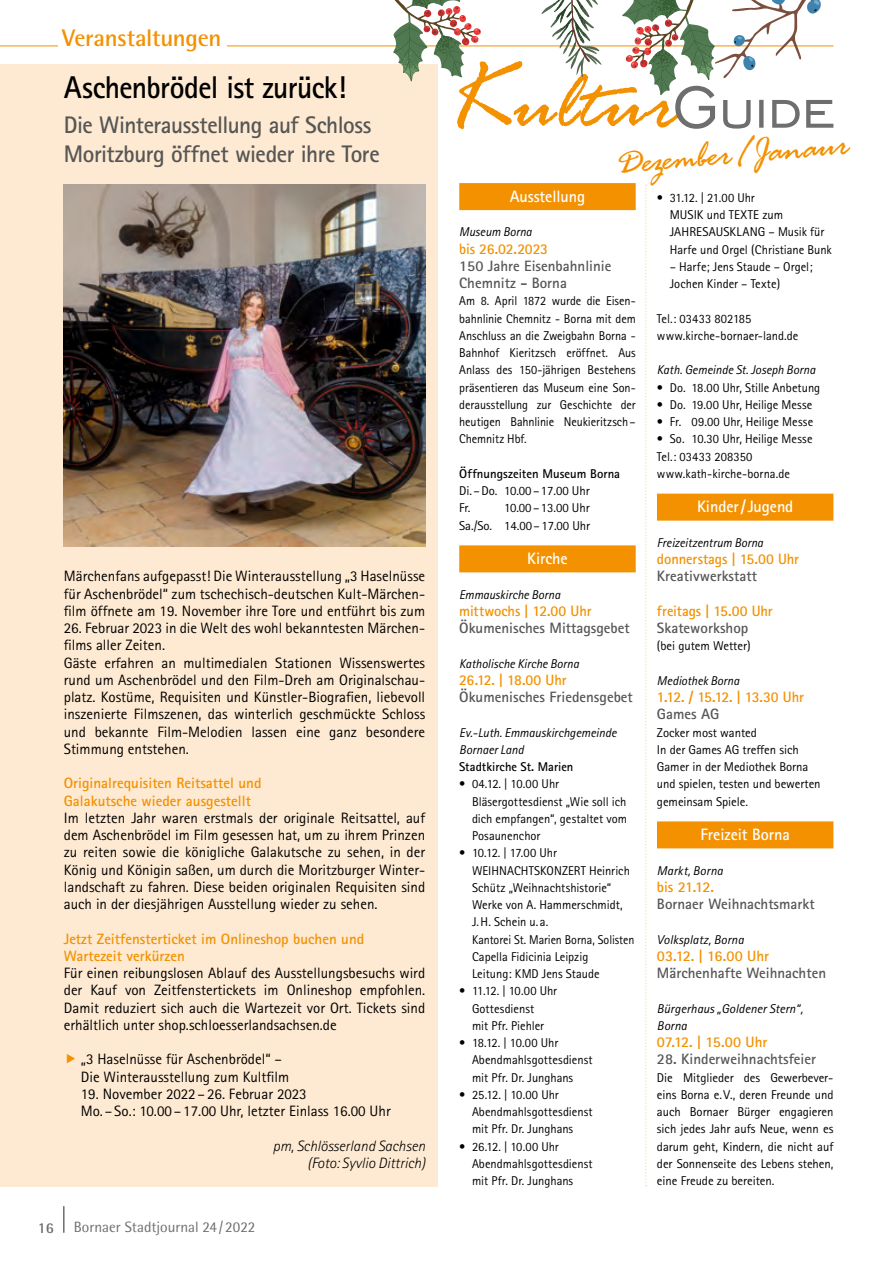
<style>
.page{position:relative;width:893px;height:1263px;background:#fff}
.page>*{position:absolute;margin:0;border:0;box-sizing:border-box;transform-origin:0 0}
.t1{font:37.5px "Rage Italic Let Plain";color:#f39100}
.t2{font:700 31.5px "Rotis Sans Serif";letter-spacing:-.02em;color:#000;scale:.94 1}
.t3{font:700 24px/28.8px "Rotis Sans Serif";letter-spacing:-.02em;color:#565655}
.t4{font:700 24px "Rotis Semi Sans";letter-spacing:-.015em;color:#f39100}
.t5{font:700 16.5px "Rotis Sans Serif";letter-spacing:-.005em;color:#fff}
.t6{font:15px/17.2px "Rotis Sans Serif";color:#000;text-align:justify}
.t7{font:700 15px/17.2px "Rotis Sans Serif";color:#f39100}
.t8{font:700 15px/17.2px "Rotis Sans Serif";color:#565655}
.t9{font:italic 300 15px/17.2px "Rotis Sans Serif";color:#000;text-align:right}
.t10{font:15px "Rotis Semi Sans";color:#6e6e6e}
.t11{font:700 15px "Rotis Sans Serif";letter-spacing:-.065em;color:#f39100}
.t12{font:700 15px "Rotis Sans Serif";letter-spacing:-.02em;color:#f39100}
.t13{font:700 15px "Rotis Semi Sans";color:#6e6e6e}
.t14{font:12.75px/17.2px "Rotis Sans Serif";letter-spacing:-.005em;color:#000}
.t15{font:12.75px/17.2px "Rotis Sans Serif";letter-spacing:-.005em;color:#000;text-align:justify;scale:.96 1}
.t16{font:italic 12.75px/17.2px "Rotis Sans Serif";color:#000}
.t17{font:700 12.75px "Rotis Sans Serif";color:#000}
</style>
<div class="page">
<hr style="left:0;top:46px;width:833px;height:1px;background:#f39100">
<div style="left:58px;top:28px;width:169px;height:26px;background:#fff"></div>
<div style="left:0;top:64px;width:438px;height:1122px;background:#feead2"></div>
<hr style="left:63px;top:1206px;width:2px;height:27px;background:#6e6e6e">
<div style="left:459px;top:183px;width:177px;height:27px;background:#f39100"></div>
<div style="left:459px;top:545px;width:177px;height:27px;background:#f39100"></div>
<div style="left:657px;top:494px;width:176px;height:27px;background:#f39100"></div>
<div style="left:657px;top:821px;width:176px;height:27px;background:#f39100"></div>
<svg style="left:645px;top:185px;width:2px;height:1001px"></svg>
<svg style="left:382px;top:0;width:451px;height:129px"></svg>
<img style="left:64px;top:185px;width:361px;height:362px">
<h3 class="t4" style="left:62px;top:23px;width:161px">Veranstaltungen</h3>
<h2 class="t2" style="left:64px;top:68px;width:302px">Aschenbrödel ist zurück!</h2>
<h3 class="t3" style="left:64px;top:110px;width:317px">Die Winterausstellung auf Schloss<br>Moritzburg öffnet wieder ihre Tore</h3>
<p class="t6" style="left:64px;top:567px;width:363px">Märchenfans aufgepasst! Die Winterausstellung „3 Haselnüsse für Aschenbrödel“ zum tschechisch-deutschen Kult-Märchen&shy;film öffnete am 19. November ihre Tore und entführt bis zum</p>
<p class="t6" style="left:64px;top:619px;width:363px;text-align:left">26. Februar 2023 in die Welt des wohl bekanntesten Märchen&shy;films aller Zeiten.<br>Gäste erfahren an multimedialen Stationen Wissenswertes rund um Aschenbrödel und den Film-Dreh am Originalschau&shy;platz. Kostüme, Requisiten und Künstler-Biografien, liebevoll inszenierte Filmszenen, das winterlich geschmückte Schloss und bekannte Film-Melodien lassen eine ganz besondere Stimmung entstehen.</p>
<p class="t7" style="left:64px;top:774px;width:199px">Originalrequisiten Reitsattel und<br>Galakutsche wieder ausgestellt</p>
<p class="t6" style="left:64px;top:809px;width:363px">Im letzten Jahr waren erstmals der originale Reitsattel, auf dem Aschenbrödel im Film gesessen hat, um zu ihrem Prinzen zu reiten sowie die königliche Galakutsche zu sehen, in der König und Königin saßen, um durch die Moritzburger Winter&shy;landschaft zu fahren. Diese beiden originalen Requisiten sind auch in der diesjährigen Ausstellung wieder zu sehen.</p>
<p class="t7" style="left:64px;top:930px;width:302px">Jetzt Zeitfensterticket im Onlineshop buchen und<br>Wartezeit verkürzen</p>
<p class="t6" style="left:64px;top:964px;width:363px">Für einen reibungslosen Ablauf des Ausstellungsbesuchs wird der Kauf von Zeitfenstertickets im Onlineshop empfohlen.<br>Damit reduziert sich auch die Wartezeit vor Ort. Tickets sind erhältlich unter shop.schloesserlandsachsen.de</p>
<p class="t6" style="left:81px;top:1050px;width:210px">„3 Haselnüsse für Aschenbrödel“ –<br>Die Winterausstellung zum Kultfilm</p>
<p class="t6" style="left:81px;top:1085px;width:311px">19. November 2022 – 26. Februar 2023<br>Mo.– So.: 10.00 –17.00 Uhr, letzter Einlass 16.00 Uhr</p>
<p class="t9" style="left:273px;top:1137px;width:154px">pm, Schlösserland Sachsen (Foto: Syvlio Dittrich)</p>
<p class="t13" style="left:38px;top:1218px;width:18px">16</p>
<p class="t10" style="left:74px;top:1218px;width:183px">Bornaer Stadtjournal 24/2022</p>
<h1 class="t1" style="left:617px;top:147px;width:234px;rotate:-5deg">Dezember/Janaur</h1>
<p class="t5" style="left:510px;top:186px;width:77px">Ausstellung</p>
<p class="t16" style="left:459px;top:223px;width:74px">Museum Borna</p>
<p class="t7" style="left:459px;top:240px;width:90px">bis 26.02.2023</p>
<p class="t8" style="left:459px;top:257px;width:154px">150 Jahre Eisenbahnlinie<br>Chemnitz - Borna</p>
<p class="t15" style="left:459px;top:292px;width:185px">Am 8. April 1872 wurde die Eisen&shy;bahnlinie Chemnitz - Borna mit dem Anschluss an die Zweigbahn Borna - Bahnhof Kieritzsch eröffnet. Aus Anlass des 150-jährigen Bestehens präsentieren das Museum eine Son&shy;derausstellung zur Geschichte der heutigen Bahnlinie Neukieritzsch– Chemnitz Hbf.</p>
<p class="t17" style="left:459px;top:465px;width:162px">Öffnungszeiten Museum Borna</p>
<p class="t14" style="left:459px;top:482px;width:132px">Di.–Do. 10.00–17.00 Uhr<br>Fr.</p>
<p class="t14" style="left:459px;top:499px;width:132px;text-align:right">10.00–13.00 Uhr<br>Sa./So. 14.00–17.00 Uhr</p>
<p class="t5" style="left:527px;top:548px;width:42px">Kirche</p>
<p class="t16" style="left:459px;top:586px;width:103px">Emmauskirche Borna</p>
<p class="t7" style="left:459px;top:602px;width:134px">mittwochs | 12.00 Uhr</p>
<p class="t8" style="left:459px;top:619px;width:172px">Ökumenisches Mittagsgebet</p>
<p class="t16" style="left:459px;top:655px;width:121px">Katholische Kirche Borna</p>
<p class="t12" style="left:459px;top:670px;width:109px">26.12. | 18.00 Uhr</p>
<p class="t8" style="left:459px;top:688px;width:175px">Ökumenisches Friedensgebet</p>
<p class="t16" style="left:459px;top:724px;width:159px">Ev.-Luth. Emmauskirchgemeinde<br>Bornaer Land</p>
<p class="t17" style="left:459px;top:759px;width:116px">Stadtkirche St. Marien</p>
<p class="t14" style="left:472px;top:775px;width:157px;text-indent:-13px">• 04.12. | 10.00 Uhr<br>Bläsergottesdienst „Wie soll ich dich empfangen“, gestaltet vom<br>Posaunenchor</p>
<p class="t14" style="left:472px;top:844px;width:164px;text-indent:-13px">• 10.12. | 17.00 Uhr<br>WEIHNACHTSKONZERT Heinrich<br>Schütz „Weihnachtshistorie“<br>Werke von A. Hammerschmidt,<br>J.H. Schein u.a.<br>Kantorei St. Marien Borna, Solisten<br>Capella Fidicinia Leipzig<br>Leitung: KMD Jens Staude</p>
<p class="t14" style="left:472px;top:982px;width:87px;text-indent:-13px">• 11.12. | 10.00 Uhr<br>Gottesdienst<br>mit Pfr. Piehler</p>
<p class="t14" style="left:472px;top:1034px;width:122px;text-indent:-13px">• 18.12. | 10.00 Uhr<br>Abendmahlsgottesdienst mit Pfr. Dr. Junghans</p>
<p class="t14" style="left:472px;top:1086px;width:122px;text-indent:-13px">• 25.12. | 10.00 Uhr<br>Abendmahlsgottesdienst mit Pfr. Dr. Junghans</p>
<p class="t14" style="left:472px;top:1138px;width:122px;text-indent:-13px">• 26.12. | 10.00 Uhr<br>Abendmahlsgottesdienst mit Pfr. Dr. Junghans</p>
<p class="t14" style="left:670px;top:189px;width:164px;text-indent:-13px">• 31.12. | 21.00 Uhr<br>MUSIK und TEXTE zum<br>JAHRESAUSKLANG – Musik für<br>Harfe und Orgel (Christiane Bunk</p>
<p class="t14" style="left:670px;top:258px;width:144px">– Harfe; Jens Staude – Orgel;<br>Jochen Kinder – Texte)</p>
<p class="t14" style="left:657px;top:310px;width:143px">Tel.: 03433 802185 www.kirche-bornaer-land.de</p>
<p class="t16" style="left:657px;top:361px;width:160px">Kath. Gemeinde St. Joseph Borna</p>
<p class="t14" style="left:657px;top:379px;width:165px">• Do. 18.00 Uhr, Stille Anbetung</p>
<p class="t14" style="left:657px;top:396px;width:157px">• Do. 19.00 Uhr, Heilige Messe</p>
<p class="t14" style="left:657px;top:413px;width:158px">• Fr. 09.00 Uhr, Heilige Messe</p>
<p class="t14" style="left:657px;top:430px;width:157px">• So. 10.30 Uhr, Heilige Messe<br>Tel.: 03433 208350 www.kath-kirche-borna.de</p>
<p class="t5" style="left:697px;top:496px;width:98px">Kinder/Jugend</p>
<p class="t16" style="left:657px;top:534px;width:108px">Freizeitzentrum Borna</p>
<p class="t7" style="left:657px;top:550px;width:144px">donnerstags | 15.00 Uhr</p>
<p class="t8" style="left:657px;top:567px;width:101px">Kreativwerkstatt</p>
<p class="t7" style="left:657px;top:602px;width:117px">freitags | 15.00 Uhr</p>
<p class="t8" style="left:657px;top:619px;width:93px">Skateworkshop</p>
<p class="t14" style="left:657px;top:637px;width:95px">(bei gutem Wetter)</p>
<p class="t16" style="left:657px;top:672px;width:84px">Mediothek Borna</p>
<p class="t11" style="left:657px;top:687px;width:148px">1.12. / 15.12. | 13.30 Uhr</p>
<p class="t8" style="left:657px;top:705px;width:64px">Games AG</p>
<p class="t14" style="left:657px;top:724px;width:165px">Zocker most wanted<br>In der Games AG treffen sich<br>Gamer in der Mediothek Borna und spielen, testen und bewerten gemeinsam Spiele.</p>
<p class="t5" style="left:700px;top:824px;width:91px">Freizeit Borna</p>
<p class="t16" style="left:657px;top:862px;width:67px">Markt, Borna</p>
<p class="t7" style="left:657px;top:878px;width:59px">bis 21.12.</p>
<p class="t8" style="left:657px;top:895px;width:159px">Bornaer Weihnachtsmarkt</p>
<p class="t16" style="left:657px;top:931px;width:88px">Volksplatz, Borna</p>
<p class="t7" style="left:657px;top:947px;width:114px">03.12. | 16.00 Uhr</p>
<p class="t8" style="left:657px;top:964px;width:171px">Märchenhafte Weihnachten</p>
<p class="t16" style="left:657px;top:1000px;width:147px">Bürgerhaus „Goldener Stern“,<br>Borna</p>
<p class="t7" style="left:657px;top:1033px;width:112px">07.12. | 15.00 Uhr</p>
<p class="t8" style="left:657px;top:1050px;width:161px">28. Kinderweihnachtsfeier</p>
<p class="t14" style="left:657px;top:1069px;width:178px;text-align:justify">Die Mitglieder des Gewerbever&shy;eins Borna e.V., deren Freunde und auch Bornaer Bürger engagieren sich jedes Jahr aufs Neue, wenn es darum geht, Kindern, die nicht auf der Sonnenseite des Lebens stehen, eine Freude zu bereiten.</p>
</div>
